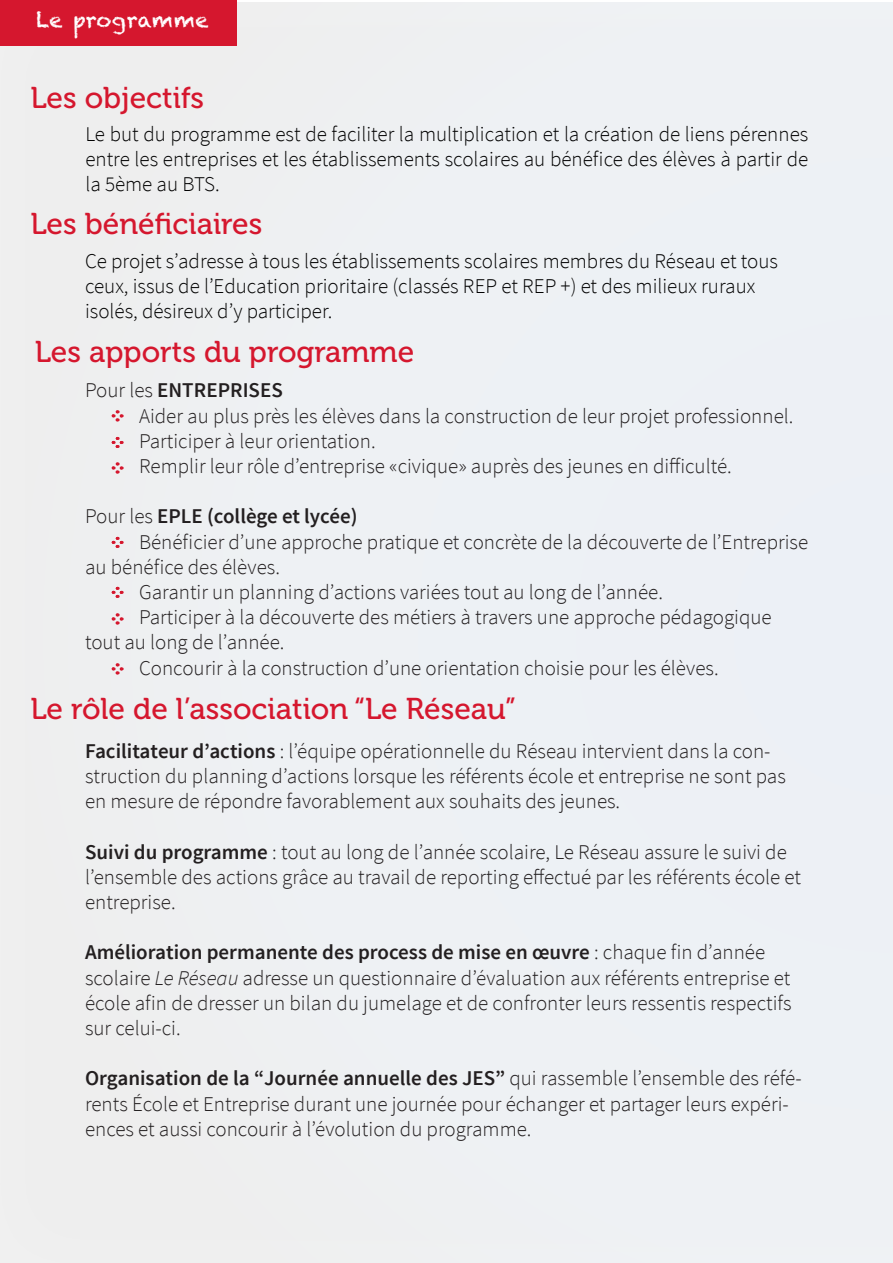
<style>
.page{position:relative;width:893px;height:1263px;background:#fff}
.page>*{position:absolute;margin:0;border:0;box-sizing:border-box;transform-origin:0 0}
.t1{font:30px "Museo 500";color:#d5172e}
.t2{font:300 21px/25.2px "Source Sans Pro";color:#231f20}
.t3{font:300 21px/25.2px "Source Sans Pro";color:#000;text-align:justify}
.t4{font:600 21px "Source Sans Pro";color:#231f20}
.t5{font:21px "Chalkduster";color:#fff}
.s1{font-weight:300}
.s2{font-weight:600}
.s3{font-style:italic}
</style>
<div class="page">
<div style="left:0;top:2px;width:893px;height:1261px;background:#eef0f4"></div>
<div style="left:0;top:0;width:236px;height:45px;background:#d5172e"></div>
<svg style="left:111px;top:410px;width:13px;height:12px"></svg>
<svg style="left:111px;top:436px;width:13px;height:12px"></svg>
<svg style="left:111px;top:462px;width:13px;height:12px"></svg>
<svg style="left:111px;top:536px;width:13px;height:12px"></svg>
<svg style="left:111px;top:586px;width:13px;height:12px"></svg>
<svg style="left:111px;top:613px;width:13px;height:12px"></svg>
<svg style="left:111px;top:663px;width:13px;height:12px"></svg>
<p class="t5" style="left:36px;top:8px;width:174px">Le programme</p>
<p class="t1" style="left:31px;top:81px;width:175px">Les objectifs</p>
<p class="t3" style="left:85px;top:121px;width:724px">Le but du programme est de faciliter la multiplication et la création de liens pérennes entre les entreprises et les établissements scolaires au bénéfice des élèves à partir de la 5ème au BTS.</p>
<p class="t1" style="left:31px;top:207px;width:233px">Les bénéficiaires</p>
<p class="t3" style="left:85px;top:248px;width:694px;text-align:left">Ce projet s’adresse à tous les établissements scolaires membres du Réseau et tous ceux, issus de l’Education prioritaire (classés REP et REP +) et des milieux ruraux isolés, désireux d’y participer.</p>
<p class="t1" style="left:35px;top:335px;width:381px">Les apports du programme</p>
<p class="t4" style="left:85px;top:377px;width:199px"><span class="s1">Pour les</span> ENTREPRISES</p>
<p class="t2" style="left:139px;top:403px;width:656px">Aider au plus près les élèves dans la construction de leur projet professionnel.</p>
<p class="t2" style="left:139px;top:428px;width:238px">Participer à leur orientation.</p>
<p class="t2" style="left:139px;top:454px;width:594px">Remplir leur rôle d’entreprise «civique» auprès des jeunes en difficulté.</p>
<p class="t4" style="left:85px;top:503px;width:274px"><span class="s1">Pour les</span> EPLE (collège et lycée)</p>
<p class="t2" style="left:85px;top:529px;width:725px;text-indent:54px">Bénéficier d’une approche pratique et concrète de la découverte de l’Entreprise au bénéfice des élèves.</p>
<p class="t2" style="left:139px;top:580px;width:525px">Garantir un planning d’actions variées tout au long de l’année.</p>
<p class="t2" style="left:85px;top:605px;width:688px;text-indent:54px">Participer à la découverte des métiers à travers une approche pédagogique tout au long de l’année.</p>
<p class="t2" style="left:139px;top:655px;width:581px">Concourir à la construction d’une orientation choisie pour les élèves.</p>
<p class="t1" style="left:31px;top:692px;width:487px">Le rôle de l’association “Le Réseau”</p>
<p class="t2" style="left:85px;top:738px;width:702px"><span class="s2">Facilitateur d’actions</span> : l’équipe opérationnelle du Réseau intervient dans la con&shy;struction du planning d’actions lorsque les référents école et entreprise ne sont pas en mesure de répondre favorablement aux souhaits des jeunes.</p>
<p class="t2" style="left:85px;top:839px;width:717px"><span class="s2">Suivi du programme</span> : tout au long de l’année scolaire, Le Réseau assure le suivi de l’ensemble des actions grâce au travail de reporting effectué par les référents école et</p>
<p class="t2" style="left:85px;top:889px;width:92px">entreprise.</p>
<p class="t2" style="left:85px;top:940px;width:708px"><span class="s2">Amélioration permanente des process de mise en œuvre</span> : chaque fin d’année scolaire <span class="s3">Le Réseau</span> adresse un questionnaire d’évaluation aux référents entreprise et école afin de dresser un bilan du jumelage et de confronter leurs ressentis respectifs sur celui-ci.</p>
<p class="t2" style="left:85px;top:1066px;width:718px"><span class="s2">Organisation de la “Journée annuelle des JES”</span> qui rassemble l’ensemble des réfé&shy;rents École et Entreprise durant une journée pour échanger et partager leurs expéri&shy;ences et aussi concourir à l’évolution du programme.</p>
</div>
